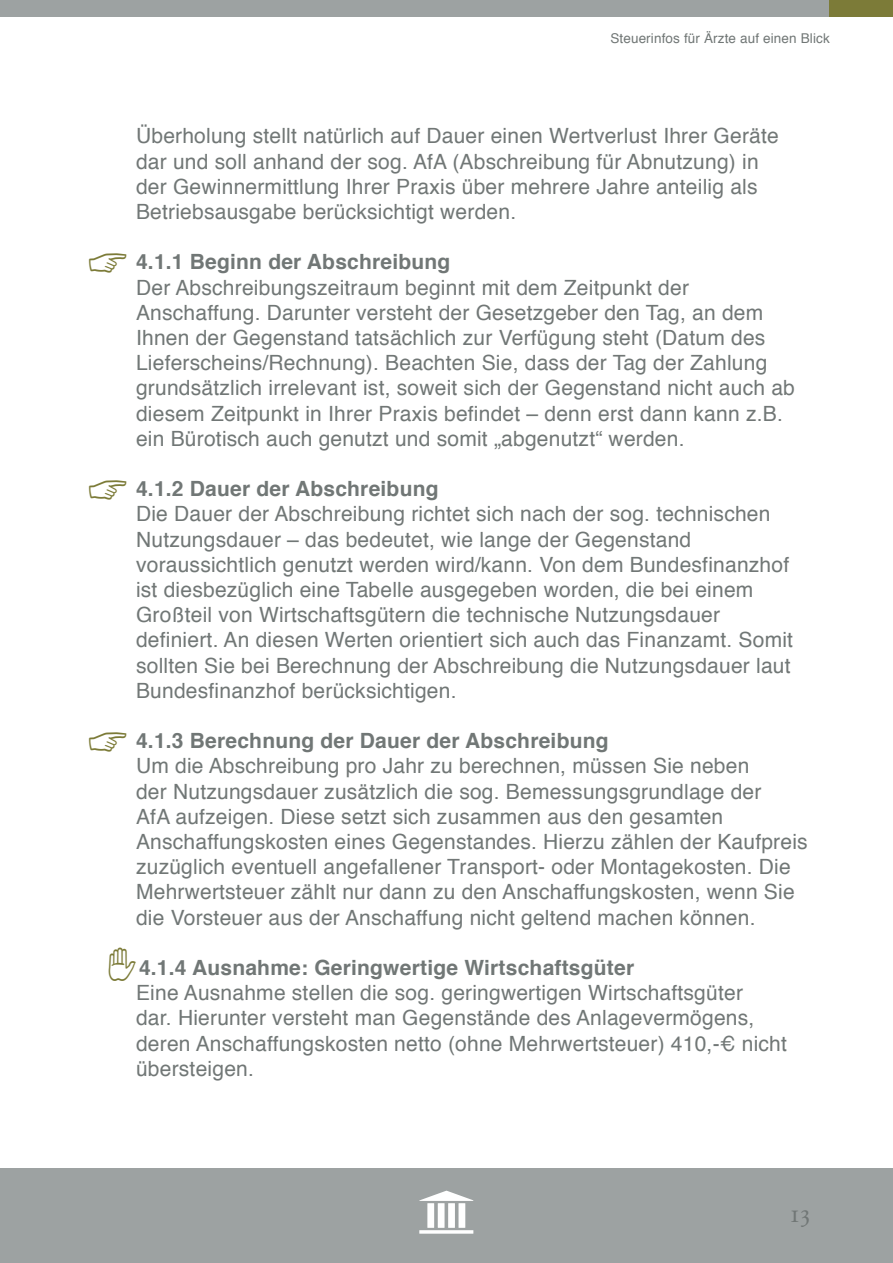
<style>
.page{position:relative;width:893px;height:1263px;background:#fff}
.page>*{position:absolute;margin:0;border:0;box-sizing:border-box;transform-origin:0 0}
.t1{font:27px "Adobe Garamond Regular SC";color:#717776}
.P14{font:21px/25.2px "Helvetica";letter-spacing:.01em;color:#717776}
.t2{font:700 21px "Helvetica";letter-spacing:.01em;color:#717776}
.t3{font:13.5px "Helvetica";letter-spacing:.01em;color:#717776}
.s1{color:#7c7b38}
.s2{font-weight:700}
</style>
<div class="page">
<div style="left:0;top:0;width:830px;height:17px;background:#9da2a2"></div>
<div style="left:829px;top:0;width:64px;height:17px;background:#7c7b38"></div>
<div style="left:0;top:1168px;width:893px;height:95px;background:#9da2a2"></div>
<svg style="left:419px;top:1191px;width:55px;height:10px"></svg>
<div style="left:427px;top:1203px;width:7px;height:25px;background:#fff"></div>
<div style="left:438px;top:1203px;width:7px;height:25px;background:#fff"></div>
<div style="left:448px;top:1203px;width:7px;height:25px;background:#fff"></div>
<div style="left:458px;top:1203px;width:7px;height:25px;background:#fff"></div>
<svg style="left:419px;top:1230px;width:54px;height:4px"></svg>
<p class="t3" style="left:610px;top:27px;width:221px">Steuerinfos für Ärzte auf einen Blick</p>
<p class="P14" style="left:136px;top:124px;width:644px">Überholung stellt natürlich auf Dauer einen Wertverlust Ihrer Geräte dar und soll anhand der sog. AfA (Abschreibung für Abnutzung) in der Gewinnermittlung Ihrer Praxis über mehrere Jahre anteilig als Betriebsausgabe berücksichtigt werden.</p>
<p class="P14" style="left:136px;top:250px;width:660px;text-indent:-51px"><span class="s1">☞</span> <span class="s2">4.1.1 Beginn der Abschreibung<br></span>Der Abschreibungszeitraum beginnt mit dem Zeitpunkt der Anschaffung. Darunter versteht der Gesetzgeber den Tag, an dem Ihnen der Gegenstand tatsächlich zur Verfügung steht (Datum des Lieferscheins/Rechnung). Beachten Sie, dass der Tag der Zahlung grundsätzlich irrelevant ist, soweit sich der Gegenstand nicht auch ab diesem Zeitpunkt in Ihrer Praxis befindet – denn erst dann kann z.B. ein Bürotisch auch genutzt und somit „abgenutzt“ werden.</p>
<p class="P14" style="left:136px;top:477px;width:659px;text-indent:-51px"><span class="s1">☞</span> <span class="s2">4.1.2 Dauer der Abschreibung<br></span>Die Dauer der Abschreibung richtet sich nach der sog. technischen Nutzungsdauer – das bedeutet, wie lange der Gegenstand voraussichtlich genutzt werden wird/kann. Von dem Bundesfinanzhof ist diesbezüglich eine Tabelle ausgegeben worden, die bei einem Großteil von Wirtschaftsgütern die technische Nutzungsdauer definiert. An diesen Werten orientiert sich auch das Finanzamt. Somit sollten Sie bei Berechnung der Abschreibung die Nutzungsdauer laut Bundesfinanzhof berücksichtigen.</p>
<p class="P14" style="left:136px;top:729px;width:673px;text-indent:-51px"><span class="s1">☞</span> <span class="s2">4.1.3 Berechnung der Dauer der Abschreibung<br></span>Um die Abschreibung pro Jahr zu berechnen, müssen Sie neben<br>der Nutzungsdauer zusätzlich die sog. Bemessungsgrundlage der<br>AfA aufzeigen. Diese setzt sich zusammen aus den gesamten Anschaffungskosten eines Gegenstandes. Hierzu zählen der Kaufpreis zuzüglich eventuell angefallener Transport- oder Montagekosten. Die Mehrwertsteuer zählt nur dann zu den Anschaffungskosten, wenn Sie die Vorsteuer aus der Anschaffung nicht geltend machen können.</p>
<p class="t2" style="left:106px;top:951px;width:529px"><span class="s1">✋</span>4.1.4 Ausnahme: Geringwertige Wirtschaftsgüter</p>
<p class="P14" style="left:136px;top:981px;width:652px">Eine Ausnahme stellen die sog. geringwertigen Wirtschaftsgüter<br>dar. Hierunter versteht man Gegenstände des Anlagevermögens, deren Anschaffungskosten netto (ohne Mehrwertsteuer) 410,-€ nicht übersteigen.</p>
<p class="t1" style="left:791px;top:1199px;width:21px">13</p>
</div>
